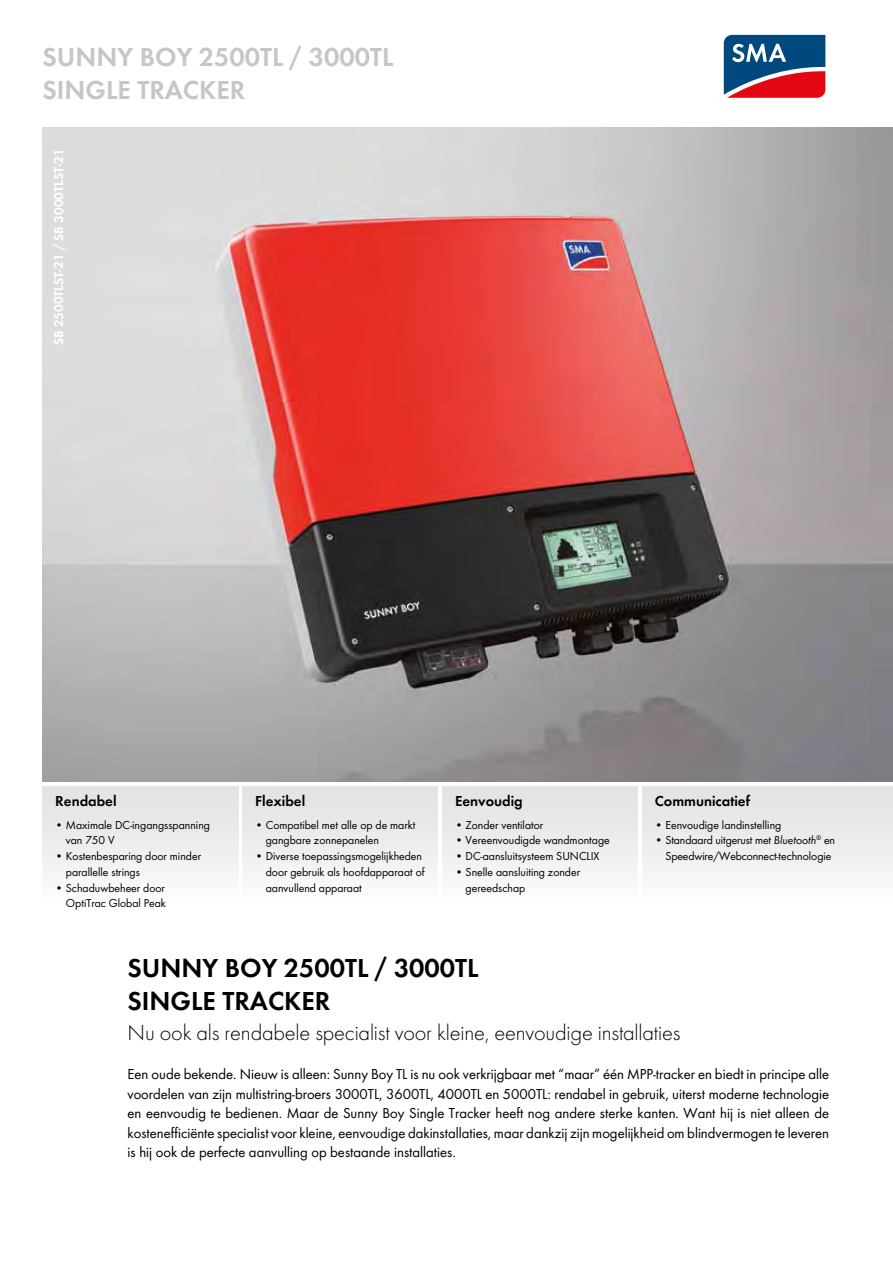
<style>
.page{position:relative;width:893px;height:1263px;background:#fff}
.page>*{position:absolute;margin:0;border:0;box-sizing:border-box;transform-origin:0 0}
.t1{font:600 27px/33px "SMA Futura Global";color:#c6c6c6}
.t2{font:600 27px/33px "SMA Futura Global";color:#000}
.t3{font:22.5px "SMA Futura Global Light";letter-spacing:-.01em;color:#000}
.t4{font:15px/19.5px "SMA Futura Global";color:#000;text-align:justify}
.t5{font:600 15px "SMA Futura Global";color:#000}
.t6{font:600 13.5px "SMA Futura Global";color:#fff}
.t7{font:12px/15.8px "SMA Futura Global";color:#000}
.s1{font-style:italic}
</style>
<div class="page">
<img style="left:43px;top:128px;width:850px;height:654px">
<svg style="left:723px;top:34px;width:103px;height:64px;background:#675677"></svg>
<div style="left:43px;top:787px;width:195px;height:119px;background:linear-gradient(to bottom,#e1e1e1,#fdfdfd)"></div>
<div style="left:242px;top:787px;width:196px;height:119px;background:linear-gradient(to bottom,#e1e1e1,#fdfdfd)"></div>
<div style="left:442px;top:787px;width:196px;height:119px;background:linear-gradient(to bottom,#e1e1e1,#fdfdfd)"></div>
<div style="left:642px;top:787px;width:251px;height:119px;background:linear-gradient(to bottom,#e1e1e1,#fdfdfd)"></div>
<h1 class="t1" style="left:43px;top:40px;width:353px">SUNNY BOY 2500TL / 3000TL<br>SINGLE TRACKER</h1>
<p class="t6" style="left:51px;top:345px;width:198px;rotate:-90deg">SB 2500TLST-21 / SB 3000TLST-21</p>
<p class="t5" style="left:55px;top:792px;width:63px">Rendabel</p>
<p class="t7" style="left:66px;top:816px;width:146px;text-indent:-11px">• Maximale DC-ingangsspanning van 750 V</p>
<p class="t7" style="left:66px;top:848px;width:137px;text-indent:-11px">• Kostenbesparing door minder parallelle strings</p>
<p class="t7" style="left:55px;top:879px;width:112px;text-align:right">• Schaduwbeheer door<br>OptiTrac Global Peak</p>
<p class="t5" style="left:255px;top:792px;width:52px">Flexibel</p>
<p class="t7" style="left:266px;top:816px;width:151px;text-indent:-11px">• Compatibel met alle op de markt gangbare zonnepanelen</p>
<p class="t7" style="left:266px;top:848px;width:160px;text-indent:-11px">• Diverse toepassingsmogelijkheden door gebruik als hoofdapparaat of aanvullend apparaat</p>
<p class="t5" style="left:455px;top:792px;width:69px">Eenvoudig</p>
<p class="t7" style="left:455px;top:816px;width:90px">• Zonder ventilator</p>
<p class="t7" style="left:455px;top:832px;width:156px">• Vereenvoudigde wandmontage</p>
<p class="t7" style="left:455px;top:848px;width:146px">• DC-aansluitsysteem SUNCLIX</p>
<p class="t7" style="left:466px;top:864px;width:116px;text-indent:-11px">• Snelle aansluiting zonder gereedschap</p>
<p class="t5" style="left:655px;top:792px;width:97px">Communicatief</p>
<p class="t7" style="left:655px;top:816px;width:128px">• Eenvoudige landinstelling</p>
<p class="t7" style="left:655px;top:832px;width:182px;text-align:center">• Standaard uitgerust met <span class="s1">Bluetooth</span><sup>®</sup> en<br>Speedwire/Webconnect-technologie</p>
<h1 class="t2" style="left:128px;top:951px;width:353px">SUNNY BOY 2500TL / 3000TL<br>SINGLE TRACKER</h1>
<h2 class="t3" style="left:128px;top:1019px;width:554px">Nu ook als rendabele specialist voor kleine, eenvoudige installaties</h2>
<p class="t4" style="left:128px;top:1064px;width:703px">Een oude bekende. Nieuw is alleen: Sunny Boy TL is nu ook verkrijgbaar met “maar” één MPP-tracker en biedt in principe alle voordelen van zijn multistring-broers 3000TL, 3600TL, 4000TL en 5000TL: rendabel in gebruik, uiterst moderne technologie en eenvoudig te bedienen. Maar de Sunny Boy Single Tracker heeft nog andere sterke kanten. Want hij is niet alleen de kostenefficiënte specialist voor kleine, eenvoudige dakinstallaties, maar dankzij zijn mogelijkheid om blindvermogen te leveren is hij ook de perfecte aanvulling op bestaande installaties.</p>
</div>
